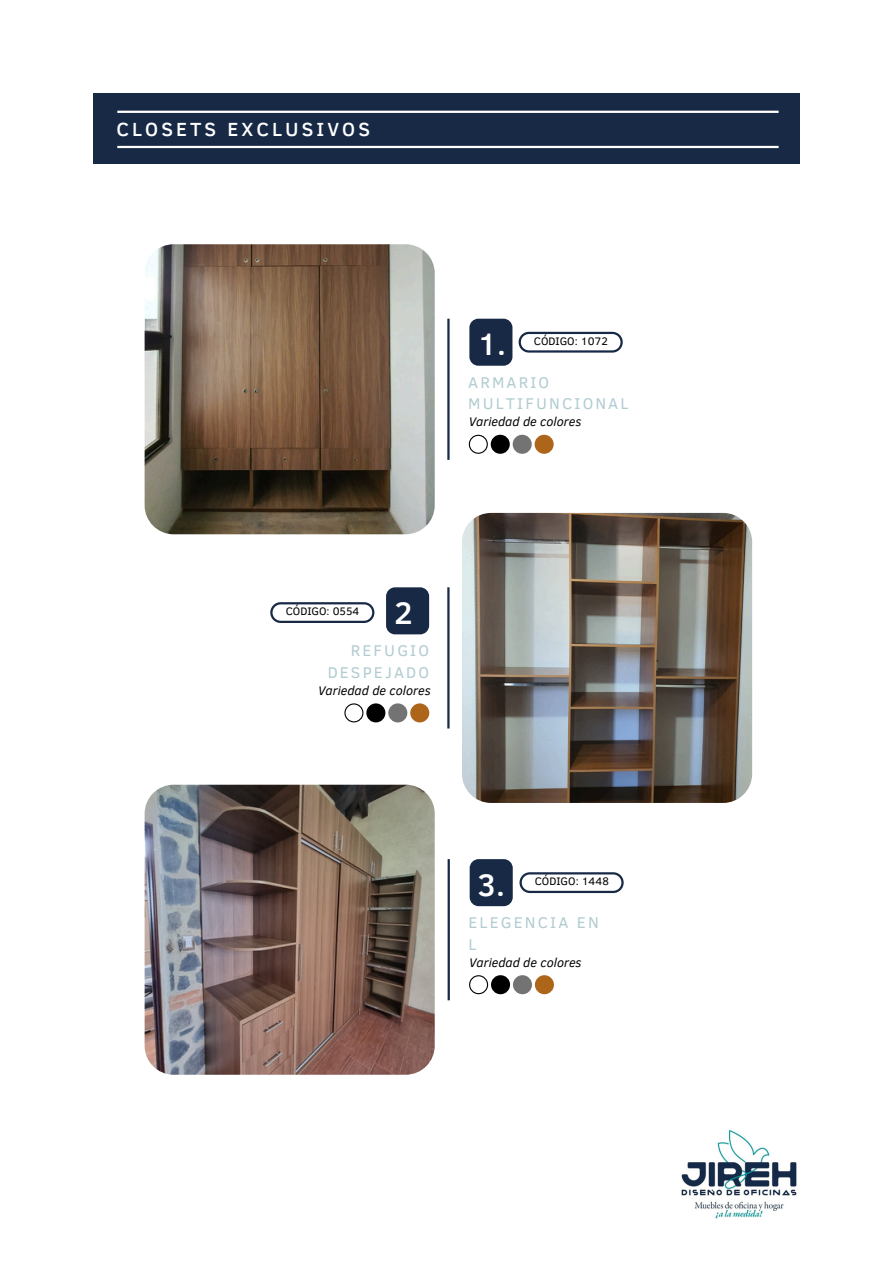
<style>
.page{position:relative;width:894px;height:1264px;background:#fff}
.page>*{position:absolute;margin:0;border:0;box-sizing:border-box;transform-origin:0 0}
.t1{font:500 31.95px "Clear Sans";color:#fff}
.t2{font:500 19.5px "Clear Sans";letter-spacing:.16em;color:#fff}
.t3{font:15.9px/21.3px "Clear Sans";letter-spacing:.135em;color:#b2ccd2}
.t4{font:italic 12.75px "Clear Sans";color:#000}
.t5{font:11.1px "Clear Sans";color:#000}
</style>
<div class="page">
<img style="left:144px;top:244px;width:290px;height:290px;border-radius:29px">
<div style="left:93px;top:93px;width:707px;height:71px;background:#172945"></div>
<hr style="left:117px;top:111px;width:661px;height:2px;background:#fff">
<hr style="left:117px;top:146px;width:661px;height:2px;background:#fff">
<img style="left:462px;top:513px;width:290px;height:290px;border-radius:29px">
<img style="left:144px;top:784px;width:290px;height:290px;border-radius:29px">
<hr style="left:447px;top:319px;width:2px;height:141px;background:#172945">
<div style="left:469px;top:319px;width:43px;height:47px;background:#172945;border-radius:9px"></div>
<svg style="left:518px;top:332px;width:104px;height:20px"></svg>
<svg style="left:468px;top:435px;width:19px;height:19px"></svg>
<div style="left:490px;top:435px;width:19px;height:19px;background:#000;border-radius:50%"></div>
<div style="left:512px;top:435px;width:19px;height:19px;background:#737373;border-radius:50%"></div>
<div style="left:534px;top:435px;width:19px;height:19px;background:#ad651a;border-radius:50%"></div>
<hr style="left:447px;top:587px;width:2px;height:141px;background:#172945">
<div style="left:386px;top:587px;width:43px;height:47px;background:#172945;border-radius:9px"></div>
<svg style="left:270px;top:602px;width:104px;height:21px"></svg>
<svg style="left:344px;top:703px;width:19px;height:19px"></svg>
<div style="left:366px;top:703px;width:19px;height:19px;background:#000;border-radius:50%"></div>
<div style="left:388px;top:703px;width:19px;height:19px;background:#737373;border-radius:50%"></div>
<div style="left:410px;top:703px;width:19px;height:19px;background:#ad651a;border-radius:50%"></div>
<hr style="left:447px;top:859px;width:2px;height:141px;background:#172945">
<div style="left:469px;top:859px;width:43px;height:47px;background:#172945;border-radius:9px"></div>
<svg style="left:519px;top:872px;width:104px;height:21px"></svg>
<svg style="left:469px;top:975px;width:19px;height:19px"></svg>
<div style="left:491px;top:975px;width:19px;height:19px;background:#000;border-radius:50%"></div>
<div style="left:513px;top:975px;width:19px;height:19px;background:#737373;border-radius:50%"></div>
<div style="left:534px;top:975px;width:19px;height:19px;background:#ad651a;border-radius:50%"></div>
<img style="left:681px;top:1129px;width:116px;height:90px">
<p class="t2" style="left:117px;top:115px;width:255px">CLOSETS EXCLUSIVOS</p>
<h4 class="t1" style="left:477px;top:321px;width:30px">1.</h4>
<h1 class="t5" style="left:533px;top:333px;width:76px">CÓDIGO: 1072</h1>
<h3 class="t3" style="left:468px;top:371px;width:162px">ARMARIO<br>MULTIFUNCIONAL</h3>
<p class="t4" style="left:468px;top:412px;width:114px">Variedad de colores</p>
<p class="t5" style="left:286px;top:603px;width:75px">CÓDIGO: 0554</p>
<h3 class="t1" style="left:394px;top:589px;width:20px">2</h3>
<p class="t3" style="left:327px;top:639px;width:103px;text-align:right">REFUGIO<br>DESPEJADO</p>
<h4 class="t4" style="left:318px;top:681px;width:114px">Variedad de colores</h4>
<p class="t1" style="left:477px;top:861px;width:29px">3.</p>
<h4 class="t5" style="left:534px;top:873px;width:76px">CÓDIGO: 1448</h4>
<h1 class="t3" style="left:468px;top:911px;width:132px">ELEGENCIA EN<br>L</h1>
<h3 class="t4" style="left:469px;top:953px;width:114px">Variedad de colores</h3>
</div>
